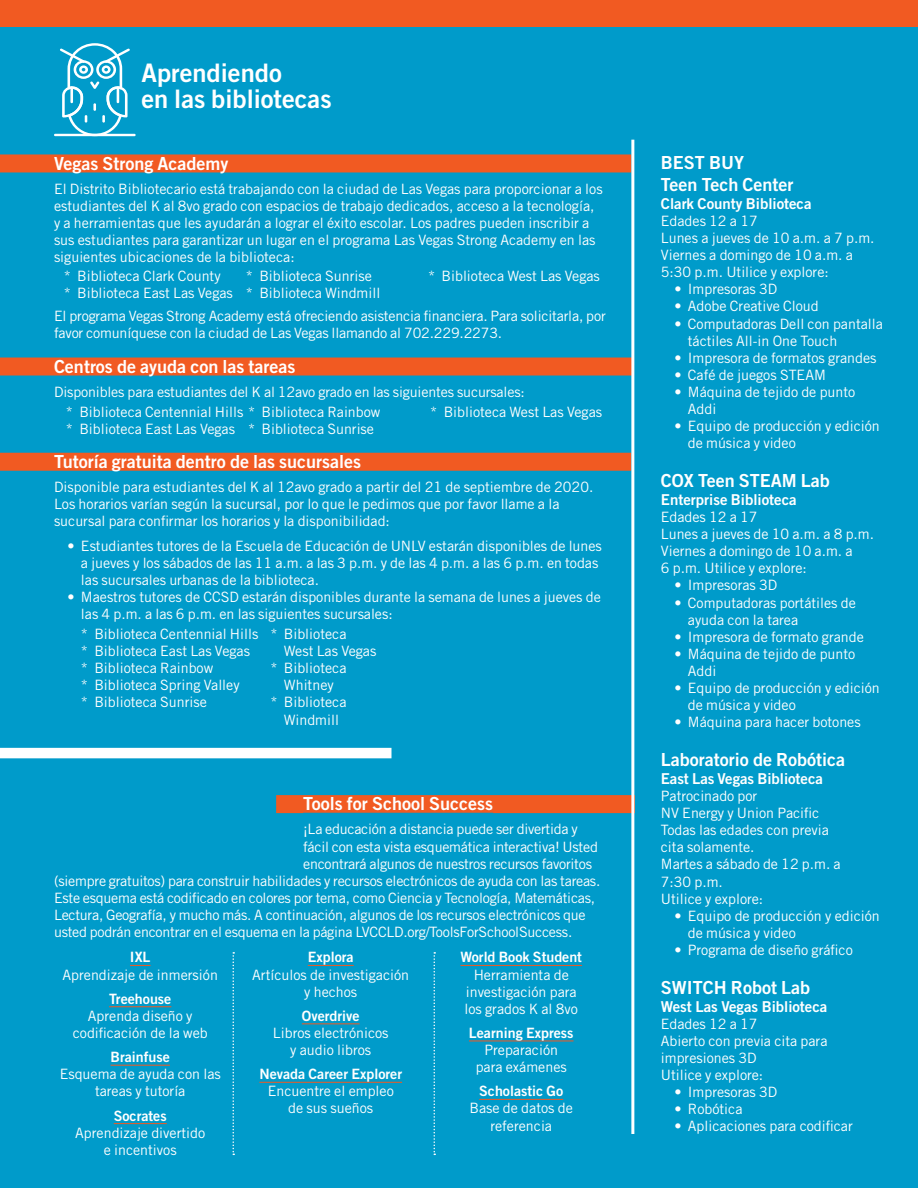
<style>
.page{position:relative;width:918px;height:1188px;background:#009bca}
.page>*{position:absolute;margin:0;border:0;box-sizing:border-box;transform-origin:0 0}
.t1{font:25.5px/25.5px "Trade Gothic LT Std Bd 2";color:#fff}
.t2{font:18px/21.6px "Trade Gothic LT Std Bd 2";color:#fff}
.t3{font:15px "Trade Gothic LT Std Bd 2";color:#fff}
.t4{font:14.25px/17.1px "Trade Gothic LT Std";color:#fff}
.t5{font:14.25px "Trade Gothic LT Std Bd 2";color:#fff}
</style>
<div class="page">
<div style="left:276px;top:795px;width:359px;height:18px;background:#f15a22"></div>
<div style="left:0;top:0;width:918px;height:27px;background:#f15a22"></div>
<div style="left:0;top:748px;width:392px;height:10px;background:#fff"></div>
<svg style="left:130px;top:965px;width:21px;height:1px"></svg>
<hr style="left:109px;top:1007px;width:62px;height:1px;background:#f25921">
<hr style="left:111px;top:1065px;width:59px;height:1px;background:#f25921">
<hr style="left:114px;top:1123px;width:53px;height:1px;background:#f25921">
<hr style="left:308px;top:965px;width:46px;height:1px;background:#f25921">
<hr style="left:302px;top:1024px;width:58px;height:1px;background:#f25921">
<hr style="left:259px;top:1082px;width:143px;height:1px;background:#f25921">
<hr style="left:460px;top:965px;width:122px;height:1px;background:#f25921">
<hr style="left:469px;top:1041px;width:105px;height:1px;background:#f25921">
<hr style="left:479px;top:1099px;width:84px;height:1px;background:#f25921">
<svg style="left:232px;top:952px;width:2px;height:203px"></svg>
<svg style="left:434px;top:952px;width:1px;height:203px"></svg>
<div style="left:0;top:358px;width:633px;height:18px;background:#f15a22"></div>
<div style="left:0;top:453px;width:631px;height:18px;background:#f15a22"></div>
<div style="left:0;top:154px;width:631px;height:18px;background:#f15a22"></div>
<svg style="left:54px;top:43px;width:82px;height:93px"></svg>
<hr style="left:631px;top:141px;width:3px;height:992px;background:#fff">
<h1 class="t1" style="left:141px;top:60px;width:192px">Aprendiendo<br>en las bibliotecas</h1>
<p class="t2" style="left:54px;top:152px;width:176px">Vegas Strong Academy</p>
<p class="t4" style="left:54px;top:180px;width:550px">El Distrito Bibliotecario está trabajando con la ciudad de Las Vegas para proporcionar a los estudiantes del K al 8vo grado con espacios de trabajo dedicados, acceso a la tecnología, y a herramientas que les ayudarán a lograr el éxito escolar. Los padres pueden inscribir a sus estudiantes para garantizar un lugar en el programa Las Vegas Strong Academy en las siguientes ubicaciones de la biblioteca:</p>
<p class="t4" style="left:64px;top:268px;width:171px">* Biblioteca Clark County<br>* Biblioteca East Las Vegas</p>
<p class="t4" style="left:246px;top:268px;width:136px">* Biblioteca Sunrise * Biblioteca Windmill</p>
<p class="t4" style="left:428px;top:268px;width:173px">* Biblioteca West Las Vegas</p>
<p class="t4" style="left:54px;top:307px;width:553px">El programa Vegas Strong Academy está ofreciendo asistencia financiera. Para solicitarla, por favor comuníquese con la ciudad de Las Vegas llamando al 702.229.2273.</p>
<p class="t2" style="left:54px;top:355px;width:243px">Centros de ayuda con las tareas</p>
<p class="t4" style="left:54px;top:383px;width:472px">Disponibles para estudiantes del K al 12avo grado en las siguientes sucursales:</p>
<p class="t4" style="left:66px;top:403px;width:316px">* Biblioteca Centennial Hills * Biblioteca Rainbow * Biblioteca East Las Vegas</p>
<p class="t4" style="left:248px;top:420px;width:128px">* Biblioteca Sunrise</p>
<p class="t4" style="left:430px;top:403px;width:173px">* Biblioteca West Las Vegas</p>
<p class="t2" style="left:54px;top:450px;width:309px">Tutoría gratuita dentro de las sucursales</p>
<p class="t4" style="left:54px;top:478px;width:541px">Disponible para estudiantes del K al 12avo grado a partir del 21 de septiembre de 2020.<br>Los horarios varían según la sucursal, por lo que le pedimos que por favor llame a la sucursal para confirmar los horarios y la disponibilidad:</p>
<p class="t4" style="left:81px;top:537px;width:522px;text-indent:-13px">• Estudiantes tutores de la Escuela de Educación de UNLV estarán disponibles de lunes a jueves y los sábados de las 11 a.m. a las 3 p.m. y de las 4 p.m. a las 6 p.m. en todas las sucursales urbanas de la biblioteca.</p>
<p class="t4" style="left:81px;top:588px;width:521px;text-indent:-13px">• Maestros tutores de CCSD estarán disponibles durante la semana de lunes a jueves de las 4 p.m. a las 6 p.m. en las siguientes sucursales:</p>
<p class="t4" style="left:81px;top:625px;width:179px">* Biblioteca Centennial Hills * Biblioteca East Las Vegas * Biblioteca Rainbow<br>* Biblioteca Spring Valley<br>* Biblioteca Sunrise</p>
<p class="t4" style="left:270px;top:625px;width:78px">* Biblioteca</p>
<p class="t4" style="left:284px;top:642px;width:94px">West Las Vegas</p>
<p class="t4" style="left:270px;top:659px;width:78px">* Biblioteca</p>
<p class="t4" style="left:284px;top:677px;width:51px">Whitney</p>
<p class="t4" style="left:270px;top:694px;width:78px">* Biblioteca</p>
<p class="t4" style="left:284px;top:711px;width:57px">Windmill</p>
<p class="t2" style="left:303px;top:793px;width:192px">Tools for School Success</p>
<p class="t4" style="left:303px;top:821px;width:276px">¡La educación a distancia puede ser divertida y</p>
<p class="t4" style="left:303px;top:838px;width:296px">fácil con esta vista esquemática interactiva! Usted</p>
<p class="t4" style="left:303px;top:855px;width:290px">encontrará algunos de nuestros recursos favoritos</p>
<p class="t4" style="left:54px;top:872px;width:548px">(siempre gratuitos) para construir habilidades y recursos electrónicos de ayuda con las tareas.</p>
<p class="t4" style="left:54px;top:889px;width:543px">Este esquema está codificado en colores por tema, como Ciencia y Tecnología, Matemáticas,</p>
<p class="t4" style="left:54px;top:906px;width:533px">Lectura, Geografía, y mucho más. A continuación, algunos de los recursos electrónicos que</p>
<p class="t4" style="left:54px;top:923px;width:520px">usted podrán encontrar en el esquema en la página LVCCLD.org/ToolsForSchoolSuccess.</p>
<p class="t5" style="left:130px;top:949px;width:22px">IXL</p>
<p class="t4" style="left:63px;top:966px;width:157px">Aprendizaje de inmersión</p>
<p class="t5" style="left:109px;top:990px;width:64px">Treehouse</p>
<p class="t4" style="left:73px;top:1007px;width:136px;text-align:center">Aprenda diseño y codificación de la web</p>
<p class="t5" style="left:111px;top:1048px;width:61px">Brainfuse</p>
<p class="t4" style="left:60px;top:1065px;width:163px;text-align:center">Esquema de ayuda con las tareas y tutoría</p>
<p class="t5" style="left:114px;top:1107px;width:55px">Socrates</p>
<p class="t4" style="left:75px;top:1124px;width:131px;text-align:center">Aprendizaje divertido e incentivos</p>
<p class="t5" style="left:308px;top:949px;width:47px">Explora</p>
<p class="t4" style="left:252px;top:966px;width:158px;text-align:center">Artículos de investigación y hechos</p>
<p class="t5" style="left:302px;top:1007px;width:59px">Overdrive</p>
<p class="t4" style="left:273px;top:1024px;width:117px;text-align:center">Libros electrónicos y audio libros</p>
<p class="t5" style="left:259px;top:1065px;width:144px">Nevada Career Explorer</p>
<p class="t4" style="left:268px;top:1083px;width:128px;text-align:center">Encuentre el empleo de sus sueños</p>
<p class="t5" style="left:460px;top:949px;width:123px">World Book Student</p>
<p class="t4" style="left:464px;top:966px;width:115px;text-align:center">Herramienta de investigación para los grados K al 8vo</p>
<p class="t5" style="left:469px;top:1024px;width:106px">Learning Express</p>
<p class="t4" style="left:476px;top:1041px;width:93px;text-align:center">Preparación para exámenes</p>
<p class="t5" style="left:479px;top:1082px;width:86px">Scholastic Go</p>
<p class="t4" style="left:470px;top:1100px;width:105px;text-align:center">Base de datos de referencia</p>
<p class="t2" style="left:661px;top:152px;width:134px">BEST BUY<br>Teen Tech Center</p>
<p class="t3" style="left:661px;top:194px;width:152px">Clark County Biblioteca</p>
<p class="t4" style="left:661px;top:212px;width:215px">Edades 12 a 17<br>Lunes a jueves de 10 a.m. a 7 p.m.<br>Viernes a domingo de 10 a.m. a<br>5:30 p.m. Utilice y explore:</p>
<p class="t4" style="left:674px;top:281px;width:105px">• Impresoras 3D</p>
<p class="t4" style="left:674px;top:298px;width:146px">• Adobe Creative Cloud</p>
<p class="t4" style="left:688px;top:315px;width:197px;text-indent:-13px">• Computadoras Dell con pantalla táctiles All-in One Touch</p>
<p class="t4" style="left:674px;top:349px;width:204px">• Impresora de formatos grandes</p>
<p class="t4" style="left:674px;top:366px;width:153px">• Café de juegos STEAM</p>
<p class="t4" style="left:688px;top:383px;width:169px;text-indent:-13px">• Máquina de tejido de punto<br>Addi</p>
<p class="t4" style="left:688px;top:417px;width:194px;text-indent:-13px">• Equipo de producción y edición de música y video</p>
<p class="t2" style="left:661px;top:469px;width:171px">COX Teen STEAM Lab</p>
<p class="t3" style="left:661px;top:490px;width:137px">Enterprise Biblioteca</p>
<p class="t4" style="left:661px;top:508px;width:215px">Edades 12 a 17<br>Lunes a jueves de 10 a.m. a 8 p.m.<br>Viernes a domingo de 10 a.m. a<br>6 p.m. Utilice y explore:</p>
<p class="t4" style="left:674px;top:577px;width:105px">• Impresoras 3D</p>
<p class="t4" style="left:688px;top:594px;width:170px;text-indent:-13px">• Computadoras portátiles de ayuda con la tarea</p>
<p class="t4" style="left:674px;top:628px;width:191px">• Impresora de formato grande</p>
<p class="t4" style="left:688px;top:645px;width:169px;text-indent:-13px">• Máquina de tejido de punto<br>Addi</p>
<p class="t4" style="left:688px;top:679px;width:194px;text-indent:-13px">• Equipo de producción y edición de música y video</p>
<p class="t4" style="left:674px;top:713px;width:188px">• Máquina para hacer botones</p>
<p class="t2" style="left:661px;top:748px;width:186px">Laboratorio de Robótica</p>
<p class="t3" style="left:661px;top:769px;width:164px">East Las Vegas Biblioteca</p>
<p class="t4" style="left:661px;top:787px;width:181px">Patrocinado por<br>NV Energy y Union Pacific<br>Todas las edades con previa cita solamente.<br>Martes a sábado de 12 p.m. a<br>7:30 p.m.<br>Utilice y explore:</p>
<p class="t4" style="left:688px;top:907px;width:194px;text-indent:-13px">• Equipo de producción y edición de música y video</p>
<p class="t4" style="left:674px;top:941px;width:180px">• Programa de diseño gráfico</p>
<p class="t2" style="left:661px;top:976px;width:151px">SWITCH Robot Lab</p>
<p class="t3" style="left:661px;top:997px;width:168px">West Las Vegas Biblioteca</p>
<p class="t4" style="left:661px;top:1015px;width:168px">Edades 12 a 17<br>Abierto con previa cita para impresiones 3D<br>Utilice y explore:</p>
<p class="t4" style="left:674px;top:1083px;width:105px">• Impresoras 3D</p>
<p class="t4" style="left:674px;top:1100px;width:70px">• Robótica</p>
<p class="t4" style="left:674px;top:1118px;width:180px">• Aplicaciones para codificar</p>
</div>
